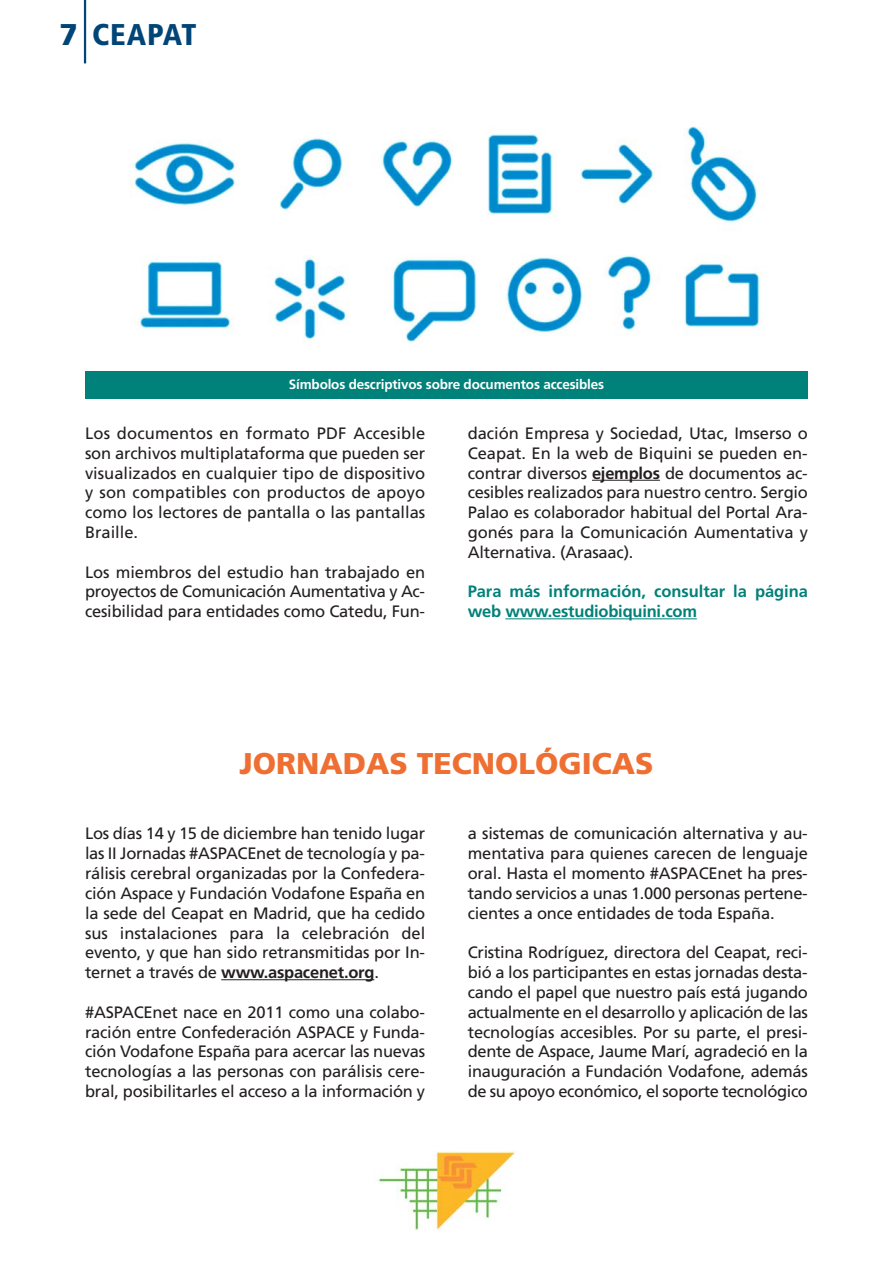
<style>
.page{position:relative;width:893px;height:1263px;background:#fff}
.page>*{position:absolute;margin:0;border:0;box-sizing:border-box;transform-origin:0 0}
.t1{font:900 30px "Frutiger";color:#ee6f31}
.t2{font:900 condensed 30px "Frutiger";letter-spacing:.03em;color:#004577}
.t3{font:16.5px/19.8px "Frutiger";letter-spacing:-.015em;color:#231f20;text-align:justify}
.t4{font:700 16.5px/19.8px "Frutiger";letter-spacing:-.005em;color:#008179}
.t5{font:700 13.5px "Frutiger";letter-spacing:-.015em;color:#fff}
.s1{font-stretch:normal}
.s2{font-weight:700}
</style>
<div class="page">
<hr style="left:84px;top:0;width:2px;height:63px;background:#004577">
<hr style="left:592px;top:480px;width:68px;height:1px;background:#231f20">
<hr style="left:505px;top:618px;width:192px;height:1px;background:#008179">
<hr style="left:221px;top:979px;width:153px;height:1px;background:#231f20">
<img style="left:132px;top:126px;width:632px;height:221px">
<div style="left:85px;top:371px;width:723px;height:28px;background:#008179"></div>
<img style="left:377px;top:1151px;width:138px;height:80px">
<p class="t2" style="left:60px;top:23px;width:139px"><span class="s1">7</span> CEAPAT</p>
<p class="t5" style="left:289px;top:379px;width:317px">Símbolos descriptivos sobre documentos accesibles</p>
<p class="t3" style="left:85px;top:425px;width:342px">Los documentos en formato PDF Accesible son archivos multiplataforma que pueden ser visualizados en cualquier tipo de dispositivo y son compatibles con productos de apoyo como los lectores de pantalla o las pantallas Braille.</p>
<p class="t3" style="left:85px;top:563px;width:342px">Los miembros del estudio han trabajado en proyectos de Comunicación Aumentativa y Ac&shy;cesibilidad para entidades como Catedu, Fun-</p>
<p class="t3" style="left:468px;top:425px;width:342px">dación Empresa y Sociedad, Utac, Imserso o Ceapat. En la web de Biquini se pueden en&shy;contrar diversos <span class="s2">ejemplos</span> de documentos ac&shy;cesibles realizados para nuestro centro. Sergio Palao es colaborador habitual del Portal Ara&shy;gonés para la Comunicación Aumentativa y Alternativa. (Arasaac).</p>
<p class="t4" style="left:468px;top:583px;width:342px">Para más información, consultar la página web www.estudiobiquini.com</p>
<h1 class="t1" style="left:240px;top:751px;width:415px">JORNADAS TECNOLÓGICAS</h1>
<p class="t3" style="left:85px;top:825px;width:342px">Los días 14 y 15 de diciembre han tenido lugar las II Jornadas #ASPACEnet de tecnología y pa&shy;rálisis cerebral organizadas por la Confedera&shy;ción Aspace y Fundación Vodafone España en la sede del Ceapat en Madrid, que ha cedido sus instalaciones para la celebración del evento, y que han sido retransmitidas por In&shy;ternet a través de <span class="s2">www.aspacenet.org</span>.</p>
<p class="t3" style="left:85px;top:1003px;width:342px">#ASPACEnet nace en 2011 como una colabo&shy;ración entre Confederación ASPACE y Funda&shy;ción Vodafone España para acercar las nuevas tecnologías a las personas con parálisis cere&shy;bral, posibilitarles el acceso a la información y</p>
<p class="t3" style="left:468px;top:825px;width:342px">a sistemas de comunicación alternativa y au&shy;mentativa para quienes carecen de lenguaje oral. Hasta el momento #ASPACEnet ha pres&shy;tando servicios a unas 1.000 personas pertene&shy;cientes a once entidades de toda España.</p>
<p class="t3" style="left:468px;top:944px;width:342px">Cristina Rodríguez, directora del Ceapat, reci&shy;bió a los participantes en estas jornadas desta&shy;cando el papel que nuestro país está jugando actualmente en el desarrollo y aplicación de las tecnologías accesibles. Por su parte, el presi&shy;dente de Aspace, Jaume Marí, agradeció en la inauguración a Fundación Vodafone, además de su apoyo económico, el soporte tecnológico</p>
</div>
